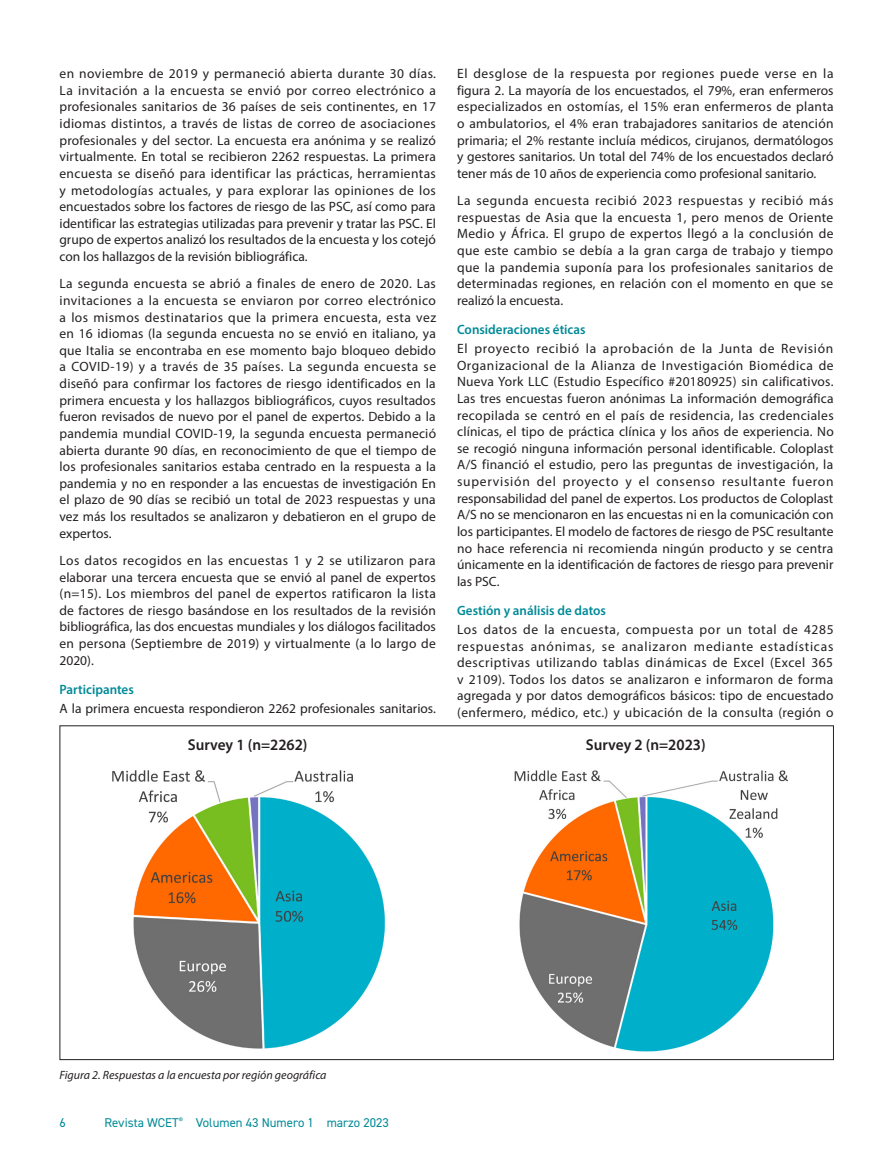
<style>
.page{position:relative;width:893px;height:1149px;background:#fff}
.page>*{position:absolute;margin:0;border:0;box-sizing:border-box;transform-origin:0 0}
.WCET_Heading{font:600 15.75px "Myriad Pro";color:#231f20}
.WCET_Galley{font:13.5px/16.6px "Myriad Pro";color:#231f20;text-align:justify}
.WCET_SubHeading{font:600 13.5px "Myriad Pro";color:#008a97}
.t1{font:12.75px "DIN2014";color:#008a97}
.WCET_Figure_Caption{font:italic 12px "Myriad Pro";color:#231f20}
</style>
<div class="page">
<img style="left:112px;top:770px;width:273px;height:279px">
<img style="left:514px;top:770px;width:274px;height:282px">
<p class="WCET_Galley" style="left:60px;top:65px;width:378px">en noviembre de 2019 y permaneció abierta durante 30 días.<br>La invitación a la encuesta se envió por correo electrónico a profesionales sanitarios de 36 países de seis continentes, en 17 idiomas distintos, a través de listas de correo de asociaciones profesionales y del sector. La encuesta era anónima y se realizó virtualmente. En total se recibieron 2262 respuestas. La primera encuesta se diseñó para identificar las prácticas, herramientas y metodologías actuales, y para explorar las opiniones de los encuestados sobre los factores de riesgo de las PSC, así como para identificar las estrategias utilizadas para prevenir y tratar las PSC. El grupo de expertos analizó los resultados de la encuesta y los cotejó con los hallazgos de la revisión bibliográfica.</p>
<p class="WCET_Galley" style="left:60px;top:275px;width:378px">La segunda encuesta se abrió a finales de enero de 2020. Las invitaciones a la encuesta se enviaron por correo electrónico a los mismos destinatarios que la primera encuesta, esta vez en 16 idiomas (la segunda encuesta no se envió en italiano, ya que Italia se encontraba en ese momento bajo bloqueo debido a COVID-19) y a través de 35 países. La segunda encuesta se diseñó para confirmar los factores de riesgo identificados en la primera encuesta y los hallazgos bibliográficos, cuyos resultados fueron revisados de nuevo por el panel de expertos. Debido a la pandemia mundial COVID-19, la segunda encuesta permaneció abierta durante 90 días, en reconocimiento de que el tiempo de los profesionales sanitarios estaba centrado en la respuesta a la pandemia y no en responder a las encuestas de investigación En el plazo de 90 días se recibió un total de 2023 respuestas y una vez más los resultados se analizaron y debatieron en el grupo de expertos.</p>
<p class="WCET_Galley" style="left:60px;top:551px;width:378px">Los datos recogidos en las encuestas 1 y 2 se utilizaron para elaborar una tercera encuesta que se envió al panel de expertos (n=15). Los miembros del panel de expertos ratificaron la lista de factores de riesgo basándose en los resultados de la revisión bibliográfica, las dos encuestas mundiales y los diálogos facilitados en persona (Septiembre de 2019) y virtualmente (a lo largo de 2020).</p>
<p class="WCET_SubHeading" style="left:60px;top:680px;width:76px">Participantes</p>
<p class="WCET_Galley" style="left:60px;top:699px;width:378px">A la primera encuesta respondieron 2262 profesionales sanitarios.</p>
<p class="WCET_Galley" style="left:457px;top:65px;width:378px">El desglose de la respuesta por regiones puede verse en la figura 2. La mayoría de los encuestados, el 79%, eran enfermeros especializados en ostomías, el 15% eran enfermeros de planta o ambulatorios, el 4% eran trabajadores sanitarios de atención primaria; el 2% restante incluía médicos, cirujanos, dermatólogos y gestores sanitarios. Un total del 74% de los encuestados declaró tener más de 10 años de experiencia como profesional sanitario.</p>
<p class="WCET_Galley" style="left:457px;top:192px;width:378px">La segunda encuesta recibió 2023 respuestas y recibió más respuestas de Asia que la encuesta 1, pero menos de Oriente Medio y África. El grupo de expertos llegó a la conclusión de que este cambio se debía a la gran carga de trabajo y tiempo que la pandemia suponía para los profesionales sanitarios de determinadas regiones, en relación con el momento en que se realizó la encuesta.</p>
<p class="WCET_SubHeading" style="left:457px;top:321px;width:130px">Consideraciones éticas</p>
<p class="WCET_Galley" style="left:457px;top:340px;width:378px">El proyecto recibió la aprobación de la Junta de Revisión Organizacional de la Alianza de Investigación Biomédica de Nueva York LLC (Estudio Específico #20180925) sin calificativos.<br>Las tres encuestas fueron anónimas La información demográfica recopilada se centró en el país de residencia, las credenciales clínicas, el tipo de práctica clínica y los años de experiencia. No se recogió ninguna información personal identificable. Coloplast A/S financió el estudio, pero las preguntas de investigación, la supervisión del proyecto y el consenso resultante fueron responsabilidad del panel de expertos. Los productos de Coloplast A/S no se mencionaron en las encuestas ni en la comunicación con los participantes. El modelo de factores de riesgo de PSC resultante no hace referencia ni recomienda ningún producto y se centra únicamente en la identificación de factores de riesgo para prevenir las PSC.</p>
<p class="WCET_SubHeading" style="left:457px;top:602px;width:150px">Gestión y análisis de datos</p>
<p class="WCET_Galley" style="left:457px;top:620px;width:378px">Los datos de la encuesta, compuesta por un total de 4285 respuestas anónimas, se analizaron mediante estadísticas descriptivas utilizando tablas dinámicas de Excel (Excel 365 v 2109). Todos los datos se analizaron e informaron de forma agregada y por datos demográficos básicos: tipo de encuestado (enfermero, médico, etc.) y ubicación de la consulta (región o</p>
<p class="WCET_Heading" style="left:188px;top:734px;width:121px">Survey 1 (n=2262)</p>
<p class="WCET_Heading" style="left:586px;top:734px;width:121px">Survey 2 (n=2023)</p>
<p class="WCET_Figure_Caption" style="left:60px;top:1066px;width:268px">Figura 2. Respuestas a la encuesta por región geográfica</p>
<p class="t1" style="left:60px;top:1114px;width:8px">6</p>
<p class="t1" style="left:105px;top:1114px;width:286px">Revista WCET<sup>®</sup> Volumen 43 Numero 1 marzo 2023</p>
</div>
